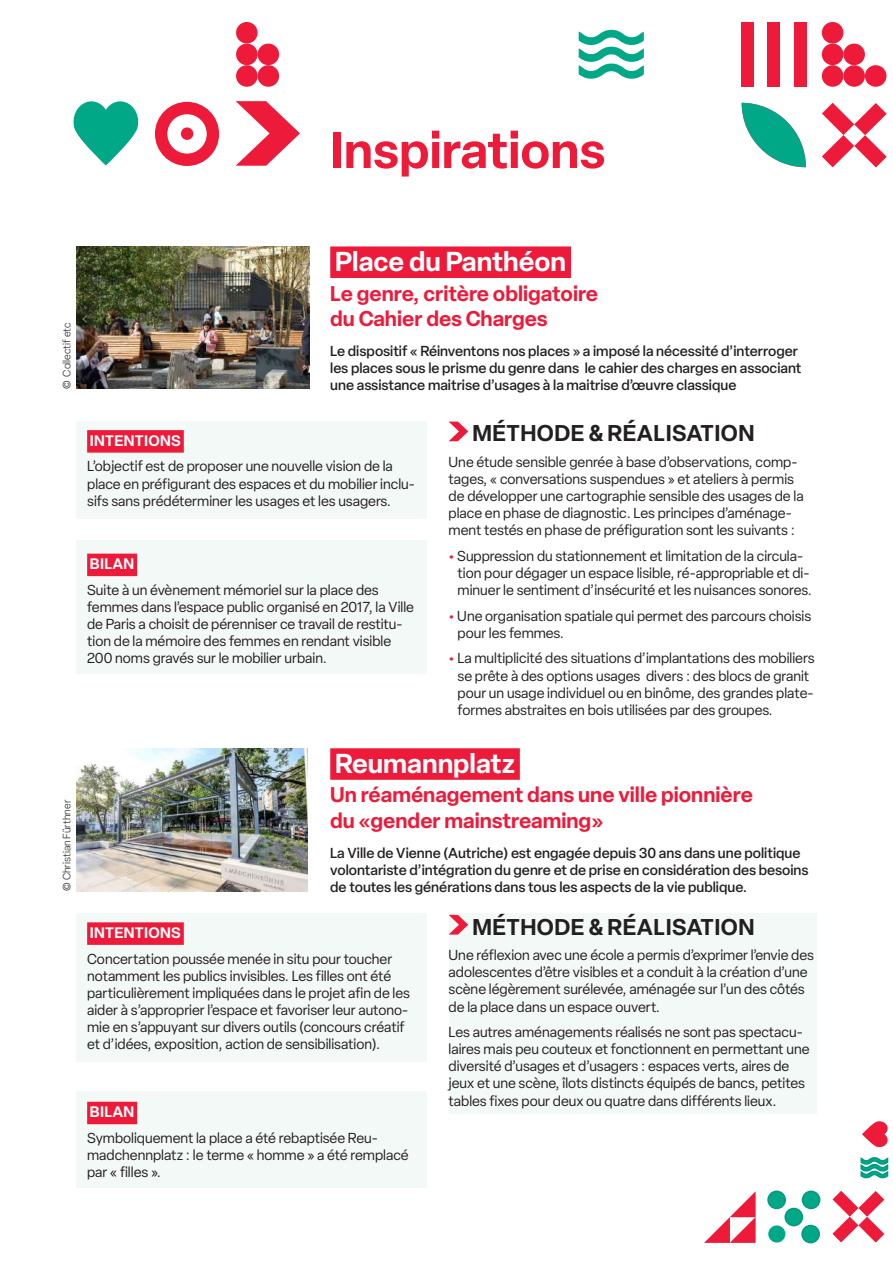
<style>
.page{position:relative;width:893px;height:1263px;background:#fff}
.page>*{position:absolute;margin:0;border:0;box-sizing:border-box;transform-origin:0 0}
.t1{font:600 50.4px "Elza";color:#ed1a3a}
.t2{font:600 27px "Elza";color:#fff}
.t3{font:600 22.5px "Elza";letter-spacing:.02em;color:#231f20}
.t4{font:600 21px/25.2px "Elza";color:#ed1a3a}
.t5{font:600 15px "Elza";letter-spacing:.02em;color:#fff}
.t6{font:14.25px/17.1px "Elza";color:#231f20}
.t7{font:500 14.25px/17.1px "Elza";color:#231f20}
.t8{font:300 10.5px "Elza";color:#231f20}
.s1{font-weight:600;color:#ed1a3a}
</style>
<div class="page">
<img style="left:77px;top:749px;width:230px;height:142px">
<img style="left:76px;top:246px;width:234px;height:142px">
<div style="left:155px;top:102px;width:64px;height:64px;background:#ed1a3a;border-radius:50%"></div>
<div style="left:167px;top:114px;width:40px;height:40px;background:#fff;border-radius:50%"></div>
<div style="left:181px;top:127px;width:12px;height:13px;background:#ed1a3a;border-radius:50%"></div>
<svg style="left:73px;top:101px;width:66px;height:64px"></svg>
<div style="left:258px;top:44px;width:21px;height:21px;background:#ed1a3a;border-radius:50%"></div>
<div style="left:258px;top:65px;width:21px;height:22px;background:#ed1a3a;border-radius:50%"></div>
<div style="left:236px;top:44px;width:22px;height:21px;background:#ed1a3a;border-radius:50%"></div>
<div style="left:236px;top:22px;width:22px;height:22px;background:#ed1a3a;border-radius:50%"></div>
<div style="left:236px;top:65px;width:22px;height:22px;background:#ed1a3a;border-radius:50%"></div>
<div style="left:742px;top:22px;width:12px;height:64px;background:#ed1a3a"></div>
<div style="left:794px;top:22px;width:12px;height:64px;background:#ed1a3a"></div>
<div style="left:768px;top:22px;width:12px;height:65px;background:#ed1a3a"></div>
<svg style="left:742px;top:103px;width:64px;height:64px"></svg>
<svg style="left:822px;top:103px;width:65px;height:64px"></svg>
<div style="left:865px;top:65px;width:21px;height:22px;background:#ed1a3a;border-radius:50%"></div>
<div style="left:843px;top:44px;width:22px;height:21px;background:#ed1a3a;border-radius:50%"></div>
<div style="left:843px;top:65px;width:22px;height:22px;background:#ed1a3a;border-radius:50%"></div>
<div style="left:822px;top:44px;width:21px;height:21px;background:#ed1a3a;border-radius:50%"></div>
<div style="left:822px;top:22px;width:21px;height:22px;background:#ed1a3a;border-radius:50%"></div>
<div style="left:822px;top:65px;width:21px;height:22px;background:#ed1a3a;border-radius:50%"></div>
<svg style="left:579px;top:30px;width:65px;height:49px"></svg>
<svg style="left:704px;top:1191px;width:52px;height:52px"></svg>
<svg style="left:832px;top:1191px;width:52px;height:51px"></svg>
<div style="left:768px;top:1225px;width:17px;height:17px;background:#00a887;border-radius:50%"></div>
<div style="left:768px;top:1191px;width:17px;height:17px;background:#00a887;border-radius:50%"></div>
<div style="left:767px;top:1190px;width:19px;height:19px;border:2px solid #009982;border-radius:50%"></div>
<div style="left:802px;top:1191px;width:18px;height:17px;background:#00a887;border-radius:50%"></div>
<div style="left:802px;top:1190px;width:18px;height:19px;border:2px solid #009982;border-radius:50%"></div>
<div style="left:802px;top:1225px;width:17px;height:17px;background:#00a887;border-radius:50%"></div>
<div style="left:801px;top:1225px;width:19px;height:18px;border:2px solid #009982;border-radius:50%"></div>
<div style="left:785px;top:1208px;width:17px;height:17px;background:#00a887;border-radius:50%"></div>
<div style="left:784px;top:1208px;width:19px;height:18px;border:2px solid #009982;border-radius:50%"></div>
<svg style="left:862px;top:1121px;width:26px;height:27px"></svg>
<svg style="left:860px;top:1157px;width:29px;height:22px"></svg>
<svg style="left:236px;top:101px;width:64px;height:65px"></svg>
<div style="left:449px;top:913px;width:367px;height:201px;background:#f3f9f6"></div>
<svg style="left:449px;top:915px;width:19px;height:19px"></svg>
<div style="left:330px;top:748px;width:190px;height:32px;background:#ed1a3a"></div>
<div style="left:77px;top:421px;width:350px;height:98px;background:#f3f9f6"></div>
<div style="left:87px;top:430px;width:97px;height:23px;background:#ed1a3a"></div>
<div style="left:77px;top:913px;width:350px;height:149px;background:#f3f9f6"></div>
<div style="left:87px;top:922px;width:97px;height:23px;background:#ed1a3a"></div>
<svg style="left:449px;top:422px;width:19px;height:19px"></svg>
<div style="left:330px;top:246px;width:241px;height:32px;background:#ed1a3a"></div>
<div style="left:77px;top:1092px;width:350px;height:96px;background:#f3f9f6"></div>
<div style="left:87px;top:1102px;width:50px;height:22px;background:#ed1a3a"></div>
<div style="left:77px;top:540px;width:350px;height:134px;background:#f3f9f6"></div>
<div style="left:87px;top:554px;width:50px;height:22px;background:#ed1a3a"></div>
<h1 class="t1" style="left:330px;top:114px;width:277px">Inspirations</h1>
<p class="t8" style="left:60px;top:389px;width:68px;rotate:-90deg">© Collectif etc</p>
<p class="t8" style="left:60px;top:891px;width:92px;rotate:-90deg">© Christian Fürthner</p>
<h2 class="t2" style="left:335px;top:242px;width:233px">Place du Panthéon</h2>
<h3 class="t4" style="left:330px;top:280px;width:269px">Le genre, critère obligatoire du Cahier des Charges</h3>
<p class="t7" style="left:330px;top:342px;width:473px">Le dispositif « Réinventons nos places » a imposé la nécessité d’interroger les places sous le prisme du genre dans le cahier des charges en associant une assistance maitrise d’usages à la maitrise d’œuvre classique</p>
<p class="t5" style="left:90px;top:430px;width:92px">INTENTIONS</p>
<p class="t6" style="left:87px;top:458px;width:329px">L’objectif est de proposer une nouvelle vision de la place en préfigurant des espaces et du mobilier inclu&shy;sifs sans prédéterminer les usages et les usagers.</p>
<p class="t5" style="left:90px;top:553px;width:46px">BILAN</p>
<p class="t6" style="left:87px;top:581px;width:328px">Suite à un évènement mémoriel sur la place des femmes dans l’espace public organisé en 2017, la Ville de Paris a choisit de pérenniser ce travail de restitu&shy;tion de la mémoire des femmes en rendant visible 200 noms gravés sur le mobilier urbain.</p>
<h3 class="t3" style="left:473px;top:417px;width:283px">MÉTHODE &amp; RÉALISATION</h3>
<p class="t6" style="left:449px;top:453px;width:356px">Une étude sensible genrée à base d’observations, comp&shy;tages, « conversations suspendues » et ateliers à permis de développer une cartographie sensible des usages de la place en phase de diagnostic. Les principes d’aménage&shy;ment testés en phase de préfiguration sont les suivants :</p>
<p class="t6" style="left:458px;top:547px;width:356px;text-indent:-9px"><span class="s1">•</span> Suppression du stationnement et limitation de la circula&shy;tion pour dégager un espace lisible, ré-appropriable et di&shy;minuer le sentiment d’insécurité et les nuisances sonores.</p>
<p class="t6" style="left:458px;top:607px;width:355px;text-indent:-9px"><span class="s1">•</span> Une organisation spatiale qui permet des parcours choisis pour les femmes.</p>
<p class="t6" style="left:458px;top:650px;width:358px;text-indent:-9px"><span class="s1">•</span> La multiplicité des situations d’implantations des mobiliers se prête à des options usages divers : des blocs de granit pour un usage individuel ou en binôme, des grandes plate&shy;formes abstraites en bois utilisées par des groupes.</p>
<h2 class="t2" style="left:335px;top:744px;width:181px">Reumannplatz</h2>
<h3 class="t4" style="left:330px;top:782px;width:424px">Un réaménagement dans une ville pionnière du «gender mainstreaming»</h3>
<p class="t7" style="left:330px;top:844px;width:480px">La Ville de Vienne (Autriche) est engagée depuis 30 ans dans une politique volontariste d’intégration du genre et de prise en considération des besoins de toutes les générations dans tous les aspects de la vie publique.</p>
<p class="t5" style="left:90px;top:922px;width:92px">INTENTIONS</p>
<p class="t6" style="left:87px;top:950px;width:324px">Concertation poussée menée in situ pour toucher notamment les publics invisibles. Les filles ont été particulièrement impliquées dans le projet afin de les aider à s’approprier l’espace et favoriser leur autono&shy;mie en s’appuyant sur divers outils (concours créatif et d’idées, exposition, action de sensibilisation).</p>
<p class="t5" style="left:90px;top:1101px;width:46px">BILAN</p>
<p class="t6" style="left:87px;top:1129px;width:323px">Symboliquement la place a été rebaptisée Reu&shy;madchennplatz : le terme « homme » a été remplacé par « filles ».</p>
<h3 class="t3" style="left:473px;top:910px;width:283px">MÉTHODE &amp; RÉALISATION</h3>
<p class="t6" style="left:449px;top:947px;width:367px">Une réflexion avec une école a permis d’exprimer l’envie des adolescentes d’être visibles et a conduit à la création d’une scène légèrement surélevée, aménagée sur l’un des côtés de la place dans un espace ouvert.</p>
<p class="t6" style="left:449px;top:1023px;width:362px">Les autres aménagements réalisés ne sont pas spectacu&shy;laires mais peu couteux et fonctionnent en permettant une diversité d’usages et d’usagers : espaces verts, aires de jeux et une scène, îlots distincts équipés de bancs, petites tables fixes pour deux ou quatre dans différents lieux.</p>
</div>
